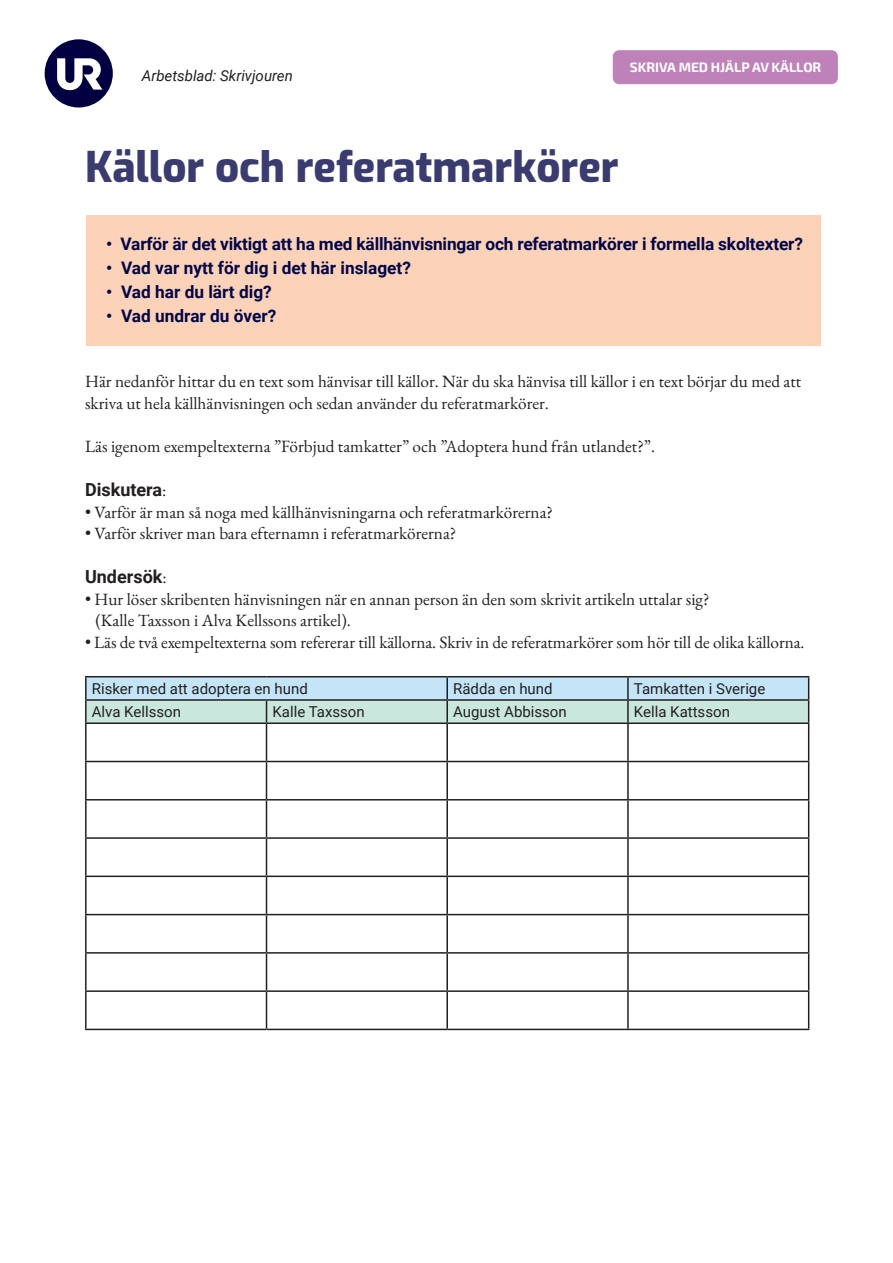
<style>
.page{position:relative;width:893px;height:1263px;background:#fff}
.page>*{position:absolute;margin:0;border:0;box-sizing:border-box;transform-origin:0 0}
.t1{font:800 42px "Exo";color:#3a3b6e}
.t2{font:700 18px "Roboto";color:#231f20}
.t3{font:17.25px/21.8px "EB Garamond";color:#231f20}
.t4{font:700 17.25px "Roboto";letter-spacing:-.01em;color:#020547}
.t5{font:15px "Roboto";color:#231f20}
.t6{font:italic 15px "Roboto";color:#231f20}
.t7{font:700 13.5px "Exo 2";color:#fff}
.s1{font-family:"EB Garamond";font-weight:400;font-size:17.25px}
</style>
<div class="page">
<svg style="left:45px;top:39px;width:68px;height:68px"></svg>
<div style="left:86px;top:215px;width:735px;height:131px;background:#fcd2b8"></div>
<hr style="left:85px;top:676px;width:181px;height:1px;background:#231f20">
<hr style="left:85px;top:677px;width:2px;height:22px;background:#231f20">
<hr style="left:266px;top:676px;width:181px;height:1px;background:#231f20">
<hr style="left:447px;top:676px;width:181px;height:1px;background:#231f20">
<hr style="left:628px;top:676px;width:181px;height:1px;background:#231f20">
<hr style="left:85px;top:699px;width:181px;height:2px;background:#231f20">
<hr style="left:85px;top:701px;width:2px;height:21px;background:#231f20">
<svg style="left:86px;top:677px;width:723px;height:45px;background:#bedbdf"></svg>
<hr style="left:85px;top:722px;width:181px;height:2px;background:#231f20">
<hr style="left:85px;top:724px;width:2px;height:37px;background:#231f20">
<hr style="left:266px;top:722px;width:181px;height:2px;background:#231f20">
<hr style="left:266px;top:724px;width:1px;height:37px;background:#231f20">
<hr style="left:447px;top:722px;width:181px;height:2px;background:#231f20">
<hr style="left:446px;top:724px;width:2px;height:37px;background:#231f20">
<hr style="left:628px;top:722px;width:181px;height:2px;background:#231f20">
<hr style="left:627px;top:724px;width:2px;height:37px;background:#231f20">
<hr style="left:808px;top:724px;width:1px;height:37px;background:#231f20">
<hr style="left:85px;top:761px;width:181px;height:1px;background:#231f20">
<hr style="left:85px;top:762px;width:2px;height:37px;background:#231f20">
<hr style="left:266px;top:761px;width:181px;height:1px;background:#231f20">
<hr style="left:266px;top:762px;width:1px;height:37px;background:#231f20">
<hr style="left:447px;top:761px;width:181px;height:1px;background:#231f20">
<hr style="left:446px;top:762px;width:2px;height:37px;background:#231f20">
<hr style="left:628px;top:761px;width:181px;height:1px;background:#231f20">
<hr style="left:627px;top:762px;width:2px;height:37px;background:#231f20">
<hr style="left:808px;top:762px;width:1px;height:37px;background:#231f20">
<hr style="left:85px;top:799px;width:181px;height:1px;background:#231f20">
<hr style="left:85px;top:800px;width:2px;height:37px;background:#231f20">
<hr style="left:266px;top:799px;width:181px;height:1px;background:#231f20">
<hr style="left:266px;top:800px;width:1px;height:37px;background:#231f20">
<hr style="left:447px;top:799px;width:181px;height:1px;background:#231f20">
<hr style="left:446px;top:800px;width:2px;height:37px;background:#231f20">
<hr style="left:628px;top:799px;width:181px;height:1px;background:#231f20">
<hr style="left:627px;top:800px;width:2px;height:37px;background:#231f20">
<hr style="left:808px;top:800px;width:1px;height:37px;background:#231f20">
<hr style="left:85px;top:837px;width:181px;height:2px;background:#231f20">
<hr style="left:85px;top:839px;width:2px;height:36px;background:#231f20">
<hr style="left:266px;top:837px;width:181px;height:2px;background:#231f20">
<hr style="left:266px;top:839px;width:1px;height:36px;background:#231f20">
<hr style="left:447px;top:837px;width:181px;height:2px;background:#231f20">
<hr style="left:446px;top:839px;width:2px;height:36px;background:#231f20">
<hr style="left:628px;top:837px;width:181px;height:2px;background:#231f20">
<hr style="left:627px;top:839px;width:2px;height:36px;background:#231f20">
<hr style="left:808px;top:839px;width:1px;height:36px;background:#231f20">
<hr style="left:85px;top:875px;width:181px;height:2px;background:#231f20">
<hr style="left:85px;top:877px;width:2px;height:37px;background:#231f20">
<hr style="left:266px;top:875px;width:181px;height:2px;background:#231f20">
<hr style="left:266px;top:877px;width:1px;height:37px;background:#231f20">
<hr style="left:447px;top:875px;width:181px;height:2px;background:#231f20">
<hr style="left:446px;top:877px;width:2px;height:37px;background:#231f20">
<hr style="left:628px;top:875px;width:181px;height:2px;background:#231f20">
<hr style="left:627px;top:877px;width:2px;height:37px;background:#231f20">
<hr style="left:808px;top:877px;width:1px;height:37px;background:#231f20">
<hr style="left:85px;top:914px;width:181px;height:1px;background:#231f20">
<hr style="left:85px;top:915px;width:2px;height:37px;background:#231f20">
<hr style="left:266px;top:914px;width:181px;height:1px;background:#231f20">
<hr style="left:266px;top:915px;width:1px;height:37px;background:#231f20">
<hr style="left:447px;top:914px;width:181px;height:1px;background:#231f20">
<hr style="left:446px;top:915px;width:2px;height:37px;background:#231f20">
<hr style="left:628px;top:914px;width:181px;height:1px;background:#231f20">
<hr style="left:627px;top:915px;width:2px;height:37px;background:#231f20">
<hr style="left:808px;top:915px;width:1px;height:37px;background:#231f20">
<hr style="left:85px;top:952px;width:181px;height:2px;background:#231f20">
<hr style="left:85px;top:954px;width:2px;height:36px;background:#231f20">
<hr style="left:266px;top:952px;width:181px;height:2px;background:#231f20">
<hr style="left:266px;top:954px;width:1px;height:36px;background:#231f20">
<hr style="left:447px;top:952px;width:181px;height:2px;background:#231f20">
<hr style="left:446px;top:954px;width:2px;height:36px;background:#231f20">
<hr style="left:628px;top:952px;width:181px;height:2px;background:#231f20">
<hr style="left:627px;top:954px;width:2px;height:36px;background:#231f20">
<hr style="left:808px;top:954px;width:1px;height:36px;background:#231f20">
<hr style="left:85px;top:990px;width:181px;height:2px;background:#231f20">
<hr style="left:85px;top:992px;width:2px;height:37px;background:#231f20">
<hr style="left:266px;top:990px;width:181px;height:2px;background:#231f20">
<hr style="left:266px;top:992px;width:1px;height:37px;background:#231f20">
<hr style="left:447px;top:990px;width:181px;height:2px;background:#231f20">
<hr style="left:446px;top:992px;width:2px;height:37px;background:#231f20">
<hr style="left:628px;top:990px;width:181px;height:2px;background:#231f20">
<hr style="left:627px;top:992px;width:2px;height:37px;background:#231f20">
<hr style="left:808px;top:992px;width:1px;height:37px;background:#231f20">
<hr style="left:85px;top:1029px;width:181px;height:1px;background:#231f20">
<hr style="left:266px;top:1029px;width:181px;height:1px;background:#231f20">
<hr style="left:447px;top:1029px;width:181px;height:1px;background:#231f20">
<hr style="left:628px;top:1029px;width:181px;height:1px;background:#231f20">
<div style="left:613px;top:50px;width:225px;height:34px;background:#bf82b8;border-radius:6px"></div>
<p class="t6" style="left:142px;top:65px;width:152px">Arbetsblad: Skrivjouren</p>
<p class="t7" style="left:630px;top:58px;width:193px">SKRIVA MED HJÄLP AV KÄLLOR</p>
<h1 class="t1" style="left:85px;top:137px;width:535px">Källor och referatmarkörer</h1>
<p class="t4" style="left:106px;top:232px;width:698px">• Varför är det viktigt att ha med källhänvisningar och referatmarkörer i formella skoltexter?</p>
<p class="t4" style="left:106px;top:256px;width:306px">• Vad var nytt för dig i det här inslaget?</p>
<p class="t4" style="left:106px;top:280px;width:167px">• Vad har du lärt dig?</p>
<p class="t4" style="left:106px;top:304px;width:171px">• Vad undrar du över?</p>
<p class="t3" style="left:85px;top:371px;width:718px">Här nedanför hittar du en text som hänvisar till källor. När du ska hänvisa till källor i en text börjar du med att skriva ut hela källhänvisningen och sedan använder du referatmarkörer.</p>
<p class="t3" style="left:85px;top:436px;width:571px">Läs igenom exempeltexterna ”Förbjud tamkatter” och ”Adoptera hund från utlandet?”.</p>
<p class="t2" style="left:85px;top:477px;width:83px">Diskutera<span class="s1">:</span></p>
<p class="t3" style="left:85px;top:501px;width:469px">• Varför är man så noga med källhänvisningarna och referatmarkörerna?</p>
<p class="t3" style="left:85px;top:523px;width:373px">• Varför skriver man bara efternamn i referatmarkörerna?</p>
<p class="t2" style="left:85px;top:564px;width:83px">Undersök<span class="s1">:</span></p>
<p class="t3" style="left:95px;top:588px;width:616px;text-indent:-10px">• Hur löser skribenten hänvisningen när en annan person än den som skrivit artikeln uttalar sig? (Kalle Taxsson i Alva Kellssons artikel).</p>
<p class="t3" style="left:85px;top:632px;width:721px">• Läs de två exempeltexterna som refererar till källorna. Skriv in de referatmarkörer som hör till de olika källorna.</p>
<p class="t5" style="left:92px;top:678px;width:218px">Risker med att adoptera en hund</p>
<p class="t5" style="left:453px;top:678px;width:101px">Rädda en hund</p>
<p class="t5" style="left:634px;top:678px;width:133px">Tamkatten i Sverige</p>
<p class="t5" style="left:92px;top:701px;width:91px">Alva Kellsson</p>
<p class="t5" style="left:272px;top:701px;width:94px">Kalle Taxsson</p>
<p class="t5" style="left:453px;top:701px;width:115px">August Abbisson</p>
<p class="t5" style="left:634px;top:701px;width:98px">Kella Kattsson</p>
</div>
